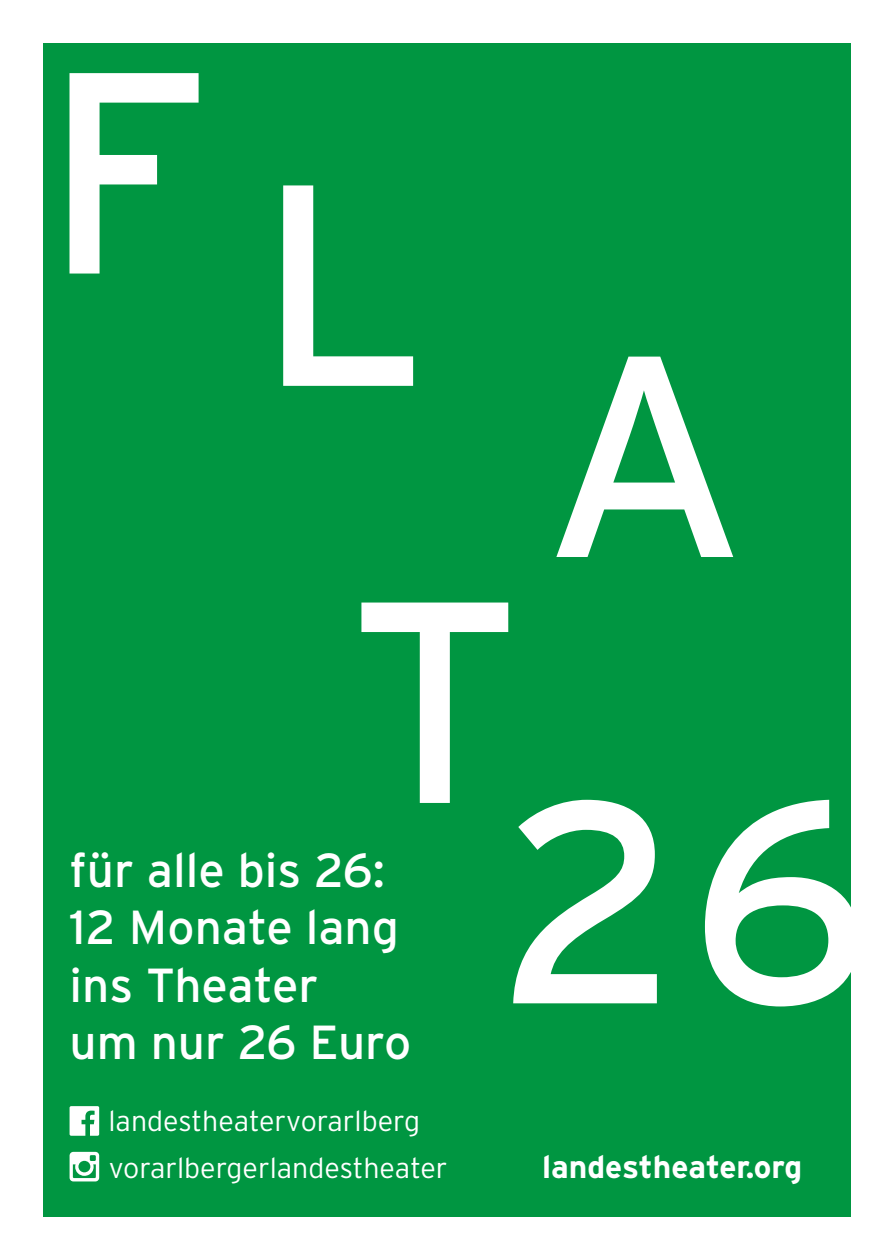
<style>
.page{position:relative;width:893px;height:1259px;background:#fff}
.page>*{position:absolute;margin:0;border:0;box-sizing:border-box;transform-origin:0 0}
.t1{font:286.2px "Interstate";color:#fff}
.t2{font:47.7px/57.3px "Interstate";color:#fff}
.t3{font:700 31.8px "Interstate";color:#fff}
.t4{font:300 28.5px "Interstate";color:#fff}
</style>
<div class="page">
<div style="left:43px;top:43px;width:807px;height:1173px;background:#009641"></div>
<svg style="left:70px;top:1151px;width:29px;height:30px"></svg>
<svg style="left:70px;top:1106px;width:29px;height:29px"></svg>
<h1 class="t1" style="left:43px;top:69px;width:385px">FL</h1>
<h1 class="t1" style="left:543px;top:296px;width:205px">A</h1>
<h1 class="t1" style="left:348px;top:542px;width:175px">T</h1>
<h1 class="t1" style="left:499px;top:742px;width:373px">26</h1>
<h2 class="t2" style="left:70px;top:841px;width:317px">für alle bis 26:</h2>
<h2 class="t2" style="left:70px;top:898px;width:343px">12 Monate lang ins Theater<br>um nur 26 Euro</h2>
<p class="t4" style="left:108px;top:1105px;width:313px">landestheatervorarlberg</p>
<p class="t4" style="left:109px;top:1152px;width:340px">vorarlbergerlandestheater</p>
<p class="t3" style="left:542px;top:1149px;width:262px">landestheater.org</p>
</div>
